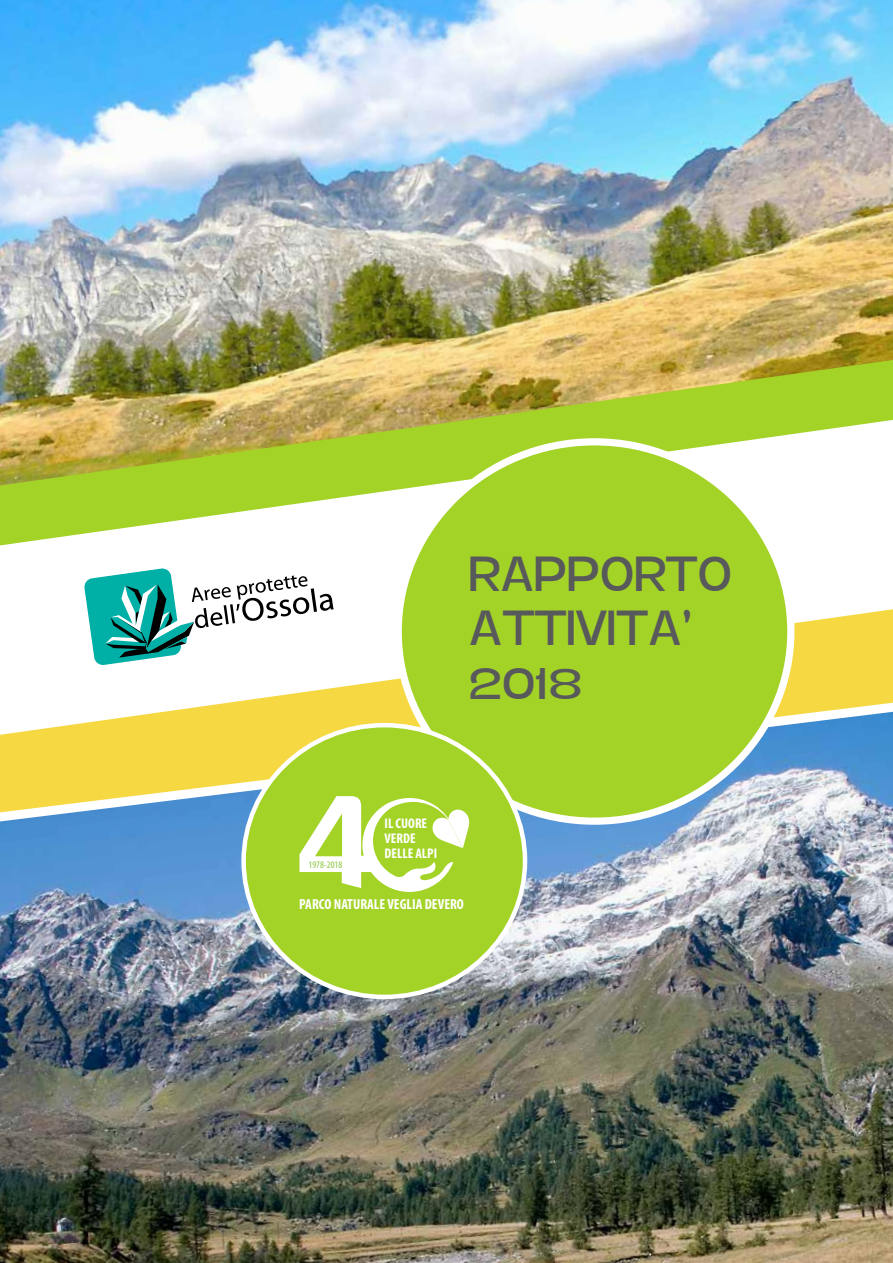
<style>
.page{position:relative;width:893px;height:1263px;background:#fff}
.page>*{position:absolute;margin:0;border:0;box-sizing:border-box;transform-origin:0 0}
.t1{font:300 45px/54px "Duera PERSONALUSE Expanded";letter-spacing:.02em;color:#58595b}
.t2{font:700 condensed 14.55px "Myriad Pro";color:#fff}
.t3{font:700 condensed 14.1px/15px "Myriad Pro";color:#fff}
.t4{font:condensed 10.05px "Myriad Pro";color:#8dc63f}
</style>
<div class="page">
<svg style="left:291px;top:609px;width:602px;height:85px;fill:#f6d942"></svg>
<svg style="left:0;top:485px;width:430px;height:61px"></svg>
<img style="left:0;top:694px;width:893px;height:569px">
<div style="left:398px;top:442px;width:393px;height:379px;background:#a4d328;border-radius:50%"></div>
<div style="left:244px;top:725px;width:281px;height:272px;background:#a4d328;border-radius:50%"></div>
<img style="left:0;top:0;width:893px;height:485px">
<svg style="left:299px;top:796px;width:171px;height:96px"></svg>
<svg style="left:84px;top:568px;width:250px;height:97px"></svg>
<h1 class="t1" style="left:469px;top:549px;width:264px">RAPPORTO<br>ATTIVITA’<br>2018</h1>
<p class="t4" style="left:309px;top:858px;width:35px">1978-2018</p>
<p class="t3" style="left:385px;top:815px;width:54px">IL CUORE<br>VERDE<br>DELLE ALPI</p>
<p class="t2" style="left:299px;top:895px;width:166px">PARCO NATURALE VEGLIA DEVERO</p>
</div>
